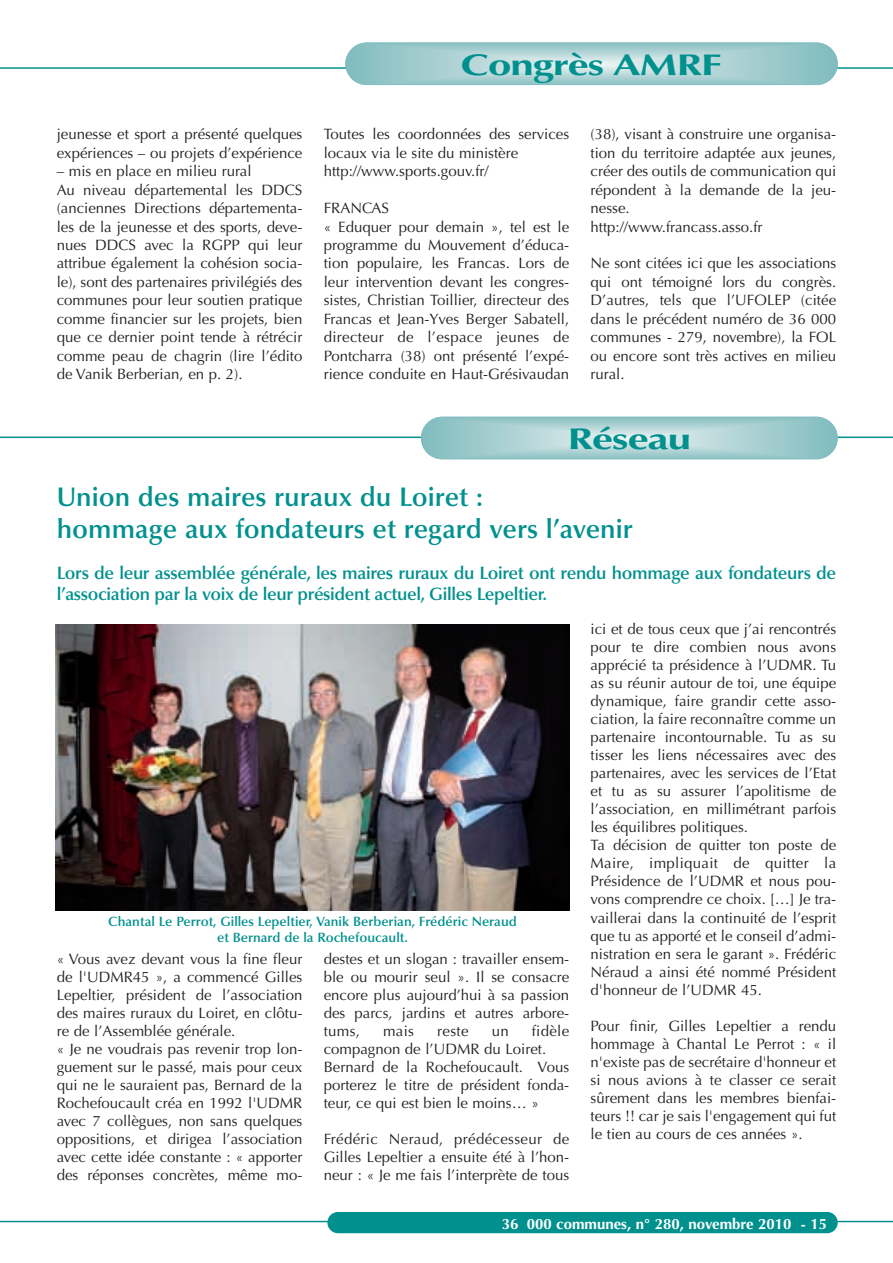
<style>
.page{position:relative;width:893px;height:1263px;background:#fff}
.page>*{position:absolute;margin:0;border:0;box-sizing:border-box;transform-origin:0 0}
.t1{font:700 30px "Optima LT Std";letter-spacing:-.02em;color:#00918e;scale:1.4 1}
.t2{font:600 27px/32.4px "Optima LT Std";color:#00918e}
.t3{font:600 18px/21.6px "Optima LT Std";letter-spacing:-.02em;color:#00918e}
.t4{font:15px/18px "Optima LT Std";color:#231f20}
.t5{font:700 15px "Optima LT Std";color:#fff}
.t6{font:600 13.5px/16.2px "Optima LT Std";color:#00918e;text-align:center}
</style>
<div class="page">
<hr style="left:0;top:67px;width:893px;height:2px;background:#00918e">
<hr style="left:0;top:1221px;width:893px;height:1px;background:#00918e">
<div style="left:327px;top:1212px;width:511px;height:21px;background:#00918e;border-radius:11px"></div>
<svg style="left:345px;top:43px;width:493px;height:42px;background:#a7cfd0"></svg>
<hr style="left:0;top:437px;width:893px;height:1px;background:#00918e">
<svg style="left:421px;top:417px;width:417px;height:42px;background:#a7cfd1"></svg>
<img style="left:55px;top:624px;width:515px;height:286px">
<p class="t4" style="left:57px;top:127px;width:247px;line-height:18.5px">jeunesse et sport a présenté quelques expériences – ou projets d’expérience</p>
<p class="t4" style="left:57px;top:163px;width:247px;line-height:18.5px">– mis en place en milieu rural<br>Au niveau départemental les DDCS (anciennes Directions départementa&shy;les de la jeunesse et des sports, deve&shy;nues DDCS avec la RGPP qui leur attribue également la cohésion socia&shy;le), sont des partenaires privilégiés des communes pour leur soutien pratique comme financier sur les projets, bien que ce dernier point tende à rétrécir comme peau de chagrin (lire l’édito de Vanik Berberian, en p. 2).</p>
<h1 class="t1" style="left:461px;top:53px;width:188px">Congrès AMRF</h1>
<p class="t4" style="left:324px;top:127px;width:247px;line-height:18.5px">Toutes les coordonnées des services locaux via le site du ministère http://www.sports.gouv.fr/</p>
<p class="t4" style="left:324px;top:200px;width:247px;line-height:18.5px">FRANCAS<br>« Eduquer pour demain », tel est le programme du Mouvement d’éduca&shy;tion populaire, les Francas. Lors de leur intervention devant les congres&shy;sistes, Christian Toillier, directeur des Francas et Jean-Yves Berger Sabatell, directeur de l’espace jeunes de Pontcharra (38) ont présenté l’expé&shy;rience conduite en Haut-Grésivaudan</p>
<p class="t4" style="left:591px;top:127px;width:247px;line-height:18.5px">(38), visant à construire une organisa&shy;tion du territoire adaptée aux jeunes, créer des outils de communication qui répondent à la demande de la jeu&shy;nesse.<br>http://www.francass.asso.fr</p>
<p class="t4" style="left:591px;top:256px;width:247px;line-height:18.5px;text-align:justify">Ne sont citées ici que les associations qui ont témoigné lors du congrès.<br>D’autres, tels que l’UFOLEP (citée dans le précédent numéro de 36 000 communes - 279, novembre), la FOL ou encore sont très actives en milieu rural.</p>
<h1 class="t1" style="left:567px;top:427px;width:90px">Réseau</h1>
<h2 class="t2" style="left:57px;top:483px;width:577px">Union des maires ruraux du Loiret :<br>hommage aux fondateurs et regard vers l’avenir</h2>
<p class="t3" style="left:57px;top:563px;width:781px">Lors de leur assemblée générale, les maires ruraux du Loiret ont rendu hommage aux fondateurs de l’association par la voix de leur président actuel, Gilles Lepeltier.</p>
<p class="t6" style="left:108px;top:914px;width:410px">Chantal Le Perrot, Gilles Lepeltier, Vanik Berberian, Frédéric Neraud et Bernard de la Rochefoucault.</p>
<p class="t4" style="left:57px;top:951px;width:247px">« Vous avez devant vous la fine fleur de l'UDMR45 », a commencé Gilles Lepeltier, président de l’association des maires ruraux du Loiret, en clôtu&shy;re de l’Assemblée générale.<br>« Je ne voudrais pas revenir trop lon&shy;guement sur le passé, mais pour ceux qui ne le sauraient pas, Bernard de la Rochefoucault créa en 1992 l'UDMR avec 7 collègues, non sans quelques oppositions, et dirigea l’association avec cette idée constante : « apporter des réponses concrètes, même mo-</p>
<p class="t4" style="left:324px;top:951px;width:247px;text-align:justify">destes et un slogan : travailler ensem&shy;ble ou mourir seul ». Il se consacre encore plus aujourd’hui à sa passion des parcs, jardins et autres arbore&shy;tums,</p>
<p class="t4" style="left:324px;top:1023px;width:247px;text-indent:208px">fidèle compagnon de l’UDMR du Loiret.<br>Bernard de la Rochefoucault. Vous porterez le titre de président fonda&shy;teur, ce qui est bien le moins… »</p>
<p class="t4" style="left:324px;top:1131px;width:247px;text-align:justify">Frédéric Neraud, prédécesseur de Gilles Lepeltier a ensuite été à l’hon&shy;neur : « Je me fais l’interprète de tous</p>
<p class="t4" style="left:383px;top:1023px;width:32px">mais</p>
<p class="t4" style="left:437px;top:1023px;width:33px">reste</p>
<p class="t4" style="left:492px;top:1023px;width:19px">un</p>
<p class="t4" style="left:591px;top:622px;width:247px">ici et de tous ceux que j’ai rencontrés pour te dire combien nous avons apprécié ta présidence à l’UDMR. Tu as su réunir autour de toi, une équipe dynamique, faire grandir cette asso&shy;ciation, la faire reconnaître comme un partenaire incontournable. Tu as su tisser les liens nécessaires avec des partenaires, avec les services de l’Etat et tu as su assurer l’apolitisme de l’association, en millimétrant parfois les équilibres politiques.<br>Ta décision de quitter ton poste de Maire, impliquait de quitter la Présidence de l’UDMR et nous pou&shy;vons comprendre ce choix. […] Je tra&shy;vaillerai dans la continuité de l’esprit que tu as apporté et le conseil d’admi&shy;nistration en sera le garant ». Frédéric Néraud a ainsi été nommé Président d'honneur de l’UDMR 45.</p>
<p class="t4" style="left:591px;top:1018px;width:247px;text-align:justify">Pour finir, Gilles Lepeltier a rendu hommage à Chantal Le Perrot : « il n'existe pas de secrétaire d'honneur et si nous avions à te classer ce serait sûrement dans les membres bienfai&shy;teurs !! car je sais l'engagement qui fut le tien au cours de ces années ».</p>
<p class="t5" style="left:502px;top:1218px;width:327px">36 000 communes, n° 280, novembre 2010 - 15</p>
</div>
